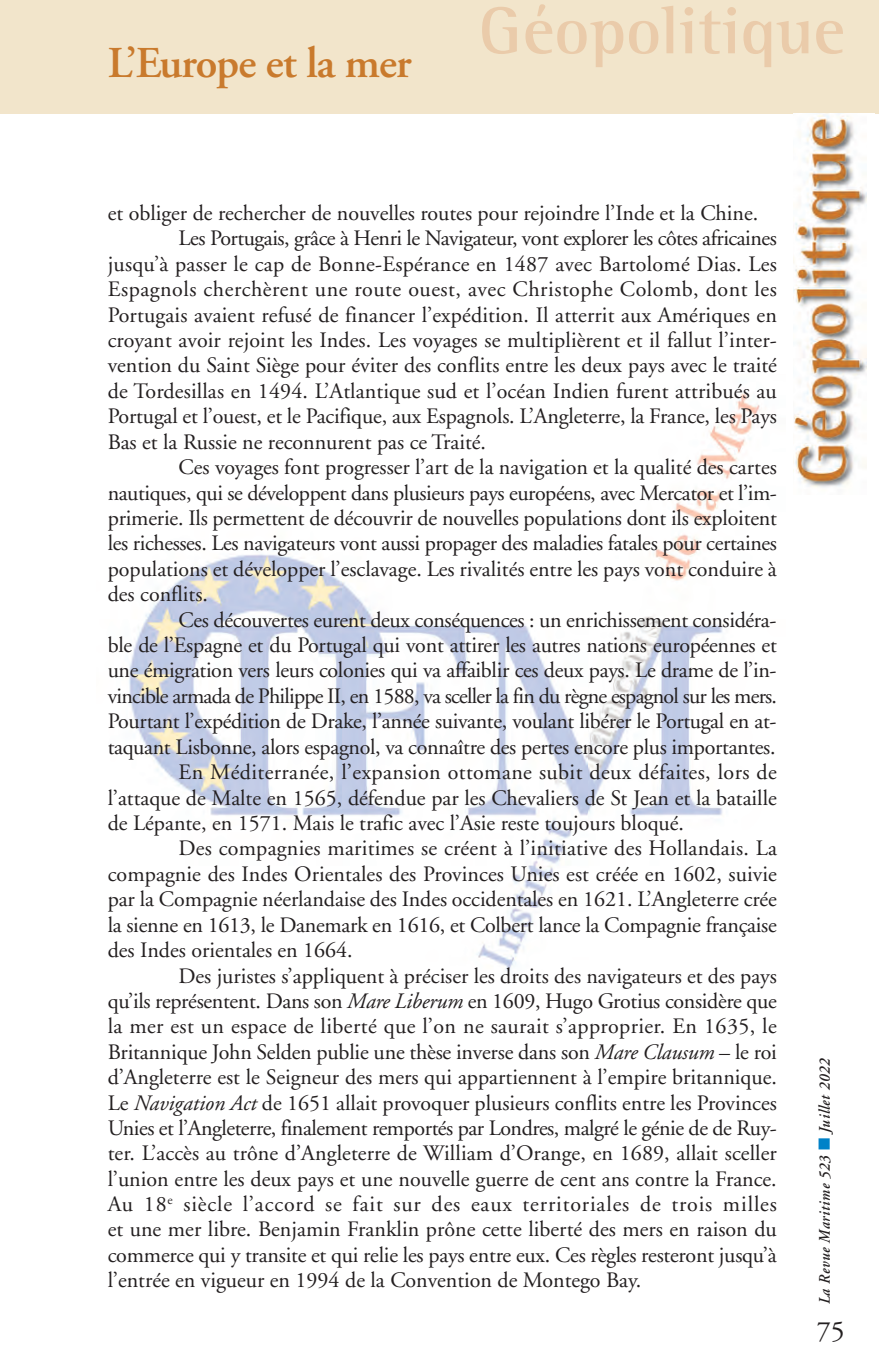
<style>
.page{position:relative;width:879px;height:1361px;background:#fff}
.page>*{position:absolute;margin:0;border:0;box-sizing:border-box;transform-origin:0 0}
.t1{font:700 68px "Rotis Semi Serif";color:#eacbaa}
.t2{font:600 44px "Adobe Garamond";letter-spacing:-.02em;color:#c97a2d}
.t3{font:28px "Adobe Garamond";color:#231f20}
.t4{font:22px "Adobe Garamond";color:#231f20}
.t5{font:22px "Adobe Garamond";letter-spacing:-.02em;color:#231f20}
.t6{font:22px "Adobe Garamond";letter-spacing:-.035em;color:#231f20}
.t7{font:22px "Adobe Garamond";letter-spacing:-.025em;color:#231f20}
.t8{font:22px "Adobe Garamond";letter-spacing:.025em;color:#231f20}
.t9{font:22px "Adobe Garamond";letter-spacing:.04em;color:#231f20}
.t10{font:22px "Adobe Garamond";letter-spacing:.02em;color:#231f20}
.t11{font:italic 600 16px "Adobe Garamond";letter-spacing:.045em;color:#231f20;scale:.9 1}
.s1{font-style:italic}
.s2{color:#0082c8}
</style>
<div class="page">
<img style="left:129px;top:393px;width:631px;height:579px">
<img style="left:794px;top:113px;width:73px;height:374px">
<div style="left:0;top:0;width:23px;height:113px;background:#f2e5cb"></div>
<h2 class="t2" style="left:108px;top:46px;width:305px">L’Europe et la mer</h2>
<h1 class="t1" style="left:479px;top:8px;width:368px">Géopolitique</h1>
<p class="t4" style="left:108px;top:204px;width:652px">et obliger de rechercher de nouvelles routes pour rejoindre l’Inde et la Chine.</p>
<p class="t7" style="left:179px;top:230px;width:600px">Les Portugais, grâce à Henri le Navigateur, vont explorer les côtes africaines</p>
<p class="t4" style="left:108px;top:255px;width:671px">jusqu’à passer le cap de Bonne-Espérance en 1487 avec Bartolomé Dias. Les</p>
<p class="t8" style="left:108px;top:280px;width:670px">Espagnols cherchèrent une route ouest, avec Christophe Colomb, dont les</p>
<p class="t4" style="left:108px;top:306px;width:671px">Portugais avaient refusé de financer l’expédition. Il atterrit aux Amériques en</p>
<p class="t4" style="left:108px;top:331px;width:670px">croyant avoir rejoint les Indes. Les voyages se multiplièrent et il fallut l’inter-</p>
<p class="t4" style="left:108px;top:357px;width:671px">vention du Saint Siège pour éviter des conflits entre les deux pays avec le traité</p>
<p class="t4" style="left:108px;top:382px;width:670px">de Tordesillas en 1494. L’Atlantique sud et l’océan Indien furent attribués au</p>
<p class="t4" style="left:108px;top:407px;width:671px">Portugal et l’ouest, et le Pacifique, aux Espagnols. L’Angleterre, la France, les Pays</p>
<p class="t4" style="left:108px;top:433px;width:380px">Bas et la Russie ne reconnurent pas ce Traité.</p>
<p class="t4" style="left:179px;top:458px;width:600px">Ces voyages font progresser l’art de la navigation et la qualité des cartes</p>
<p class="t5" style="left:108px;top:484px;width:671px">nautiques, qui se développent dans plusieurs pays européens, avec Mercator et l’im-</p>
<p class="t4" style="left:108px;top:509px;width:671px">primerie. Ils permettent de découvrir de nouvelles populations dont ils exploitent</p>
<p class="t4" style="left:108px;top:535px;width:671px">les richesses. Les navigateurs vont aussi propager des maladies fatales pour certaines</p>
<p class="t4" style="left:108px;top:560px;width:670px">populations et développer l’esclavage. Les rivalités entre les pays vont conduire à</p>
<p class="t4" style="left:108px;top:585px;width:102px">des conflits.</p>
<p class="t4" style="left:179px;top:611px;width:599px">Ces découvertes eurent deux conséquences : un enrichissement considéra-</p>
<p class="t4" style="left:108px;top:636px;width:670px">ble de l’Espagne et du Portugal qui vont attirer les autres nations européennes et</p>
<p class="t4" style="left:108px;top:662px;width:670px">une émigration vers leurs colonies qui va affaiblir ces deux pays. Le drame de l’in-</p>
<p class="t6" style="left:108px;top:687px;width:671px">vincible armada de Philippe II, en 1588, va sceller la fin du règne espagnol sur les mers.</p>
<p class="t4" style="left:108px;top:712px;width:670px">Pourtant l’expédition de Drake, l’année suivante, voulant libérer le Portugal en at-</p>
<p class="t4" style="left:108px;top:738px;width:669px">taquant Lisbonne, alors espagnol, va connaître des pertes encore plus importantes.</p>
<p class="t10" style="left:179px;top:763px;width:600px">En Méditerranée, l’expansion ottomane subit deux défaites, lors de</p>
<p class="t4" style="left:108px;top:789px;width:670px">l’attaque de Malte en 1565, défendue par les Chevaliers de St Jean et la bataille</p>
<p class="t4" style="left:108px;top:814px;width:578px">de Lépante, en 1571. Mais le trafic avec l’Asie reste toujours bloqué.</p>
<p class="t4" style="left:179px;top:839px;width:600px">Des compagnies maritimes se créent à l’initiative des Hollandais. La</p>
<p class="t4" style="left:108px;top:865px;width:670px">compagnie des Indes Orientales des Provinces Unies est créée en 1602, suivie</p>
<p class="t4" style="left:108px;top:890px;width:671px">par la Compagnie néerlandaise des Indes occidentales en 1621. L’Angleterre crée</p>
<p class="t4" style="left:108px;top:916px;width:670px">la sienne en 1613, le Danemark en 1616, et Colbert lance la Compagnie française</p>
<p class="t4" style="left:108px;top:941px;width:247px">des Indes orientales en 1664.</p>
<p class="t4" style="left:179px;top:967px;width:600px">Des juristes s’appliquent à préciser les droits des navigateurs et des pays</p>
<p class="t4" style="left:108px;top:992px;width:670px">qu’ils représentent. Dans son <span class="s1">Mare Liberum</span> en 1609, Hugo Grotius considère que</p>
<p class="t4" style="left:108px;top:1017px;width:670px">la mer est un espace de liberté que l’on ne saurait s’approprier. En 1635, le</p>
<p class="t4" style="left:108px;top:1043px;width:670px">Britannique John Selden publie une thèse inverse dans son <span class="s1">Mare Clausum</span> – le roi</p>
<p class="t4" style="left:108px;top:1068px;width:671px">d’Angleterre est le Seigneur des mers qui appartiennent à l’empire britannique.</p>
<p class="t4" style="left:108px;top:1094px;width:670px">Le <span class="s1">Navigation Act</span> de 1651 allait provoquer plusieurs conflits entre les Provinces</p>
<p class="t5" style="left:108px;top:1119px;width:670px">Unies et l’Angleterre, finalement remportés par Londres, malgré le génie de de Ruy-</p>
<p class="t4" style="left:108px;top:1144px;width:670px">ter. L’accès au trône d’Angleterre de William d’Orange, en 1689, allait sceller</p>
<p class="t4" style="left:108px;top:1170px;width:670px">l’union entre les deux pays et une nouvelle guerre de cent ans contre la France.</p>
<p class="t9" style="left:108px;top:1195px;width:671px">Au 18<sup>e</sup> siècle l’accord se fait sur des eaux territoriales de trois milles</p>
<p class="t4" style="left:108px;top:1220px;width:670px">et une mer libre. Benjamin Franklin prône cette liberté des mers en raison du</p>
<p class="t4" style="left:108px;top:1246px;width:670px">commerce qui y transite et qui relie les pays entre eux. Ces règles resteront jusqu’à</p>
<p class="t4" style="left:108px;top:1271px;width:535px">l’entrée en vigueur en 1994 de la Convention de Montego Bay.</p>
<p class="t11" style="left:818px;top:1304px;width:275px;rotate:-90deg">La Revue Maritime 523 <span class="s2">■</span> Juillet 2022</p>
<p class="t3" style="left:817px;top:1320px;width:29px">75</p>
</div>
